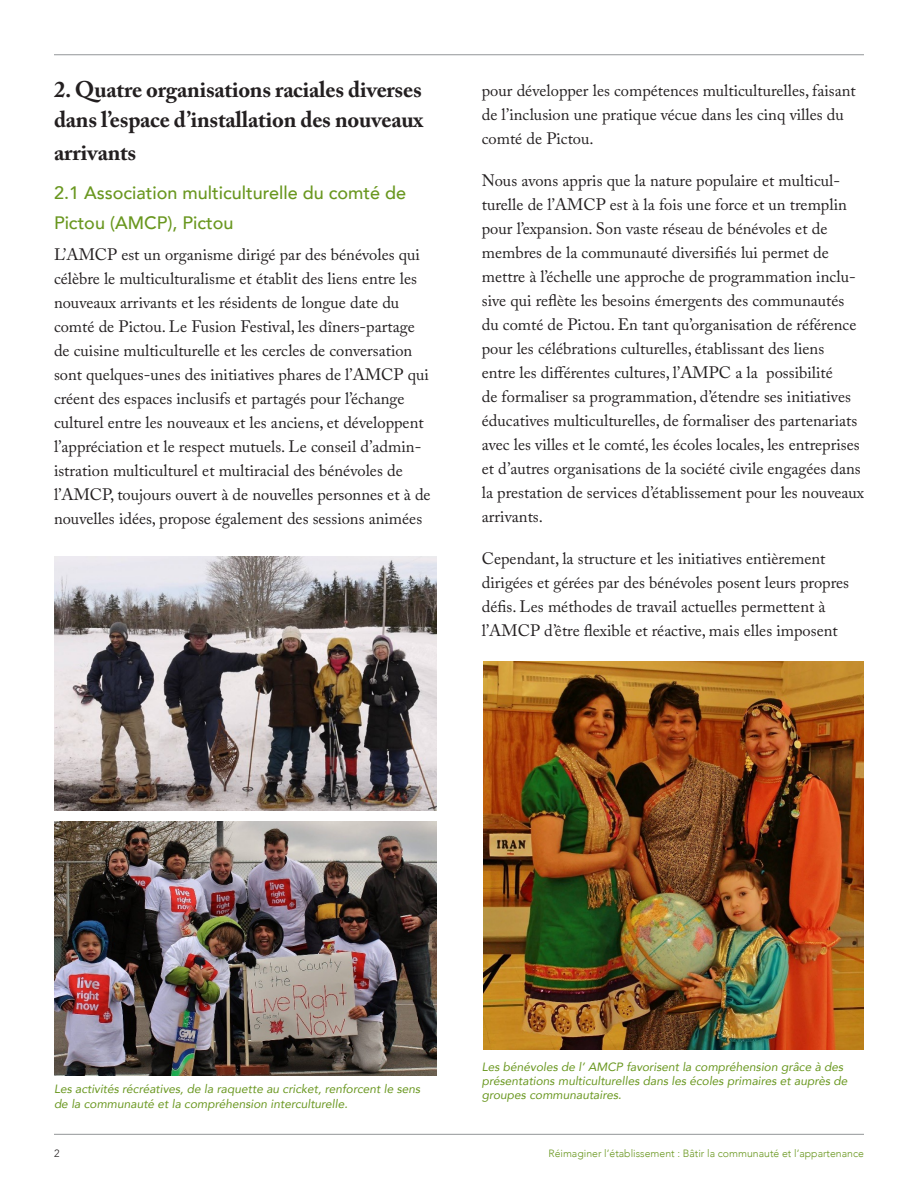
<style>
.page{position:relative;width:918px;height:1188px;background:#fff}
.page>*{position:absolute;margin:0;border:0;box-sizing:border-box;transform-origin:0 0}
.t1{font:700 22.5px/30px "Adobe Caslon Pro";letter-spacing:-.01em;color:#231f20}
.t2{font:500 18px/30px "Avenir";color:#69971f}
.t3{font:16.5px/24px "Adobe Caslon Pro";color:#231f20}
.t4{font:italic 12px/14.4px "Avenir";color:#69971f}
.t5{font:300 10.5px "Avenir";color:#69971f}
.t6{font:300 10.5px "Avenir";color:#231f20}
</style>
<div class="page">
<img style="left:54px;top:556px;width:382px;height:254px">
<img style="left:54px;top:822px;width:382px;height:253px">
<hr style="left:54px;top:54px;width:810px;height:1px;background:#939598">
<hr style="left:54px;top:1134px;width:810px;height:1px;background:#939598">
<img style="left:483px;top:662px;width:381px;height:388px">
<p class="t1" style="left:54px;top:74px;width:371px">2. Quatre organisations raciales diverses dans l’espace d’installation des nouveaux</p>
<p class="t1" style="left:54px;top:137px;width:84px">arrivants</p>
<p class="t2" style="left:54px;top:176px;width:354px">2.1 Association multiculturelle du comté de<br>Pictou (AMCP), Pictou</p>
<p class="t3" style="left:54px;top:242px;width:378px">L’AMCP est un organisme dirigé par des bénévoles qui célèbre le multiculturalisme et établit des liens entre les nouveaux arrivants et les résidents de longue date du comté de Pictou. Le Fusion Festival, les dîners-partage de cuisine multiculturelle et les cercles de conversation sont quelques-unes des initiatives phares de l’AMCP qui créent des espaces inclusifs et partagés pour l’échange culturel entre les nouveaux et les anciens, et développent l’appréciation et le respect mutuels. Le conseil d’admin&shy;istration multiculturel et multiracial des bénévoles de l’AMCP, toujours ouvert à de nouvelles personnes et à de nouvelles idées, propose également des sessions animées</p>
<p class="t3" style="left:482px;top:78px;width:375px">pour développer les compétences multiculturelles, faisant de l’inclusion une pratique vécue dans les cinq villes du comté de Pictou.</p>
<p class="t3" style="left:482px;top:168px;width:384px">Nous avons appris que la nature populaire et multicul&shy;turelle de l’AMCP est à la fois une force et un tremplin pour l’expansion. Son vaste réseau de bénévoles et de membres de la communauté diversifiés lui permet de mettre à l’échelle une approche de programmation inclu&shy;sive qui reflète les besoins émergents des communautés du comté de Pictou. En tant qu’organisation de référence pour les célébrations culturelles, établissant des liens<br>entre les différentes cultures, l’AMPC a la possibilité<br>de formaliser sa programmation, d’étendre ses initiatives éducatives multiculturelles, de formaliser des partenariats avec les villes et le comté, les écoles locales, les entreprises et d’autres organisations de la société civile engagées dans la prestation de services d’établissement pour les nouveaux arrivants.</p>
<p class="t3" style="left:482px;top:546px;width:369px">Cependant, la structure et les initiatives entièrement dirigées et gérées par des bénévoles posent leurs propres défis. Les méthodes de travail actuelles permettent à l’AMCP d’être flexible et réactive, mais elles imposent</p>
<p class="t4" style="left:54px;top:1082px;width:368px">Les activités récréatives, de la raquette au cricket, renforcent le sens de la communauté et la compréhension interculturelle.</p>
<p class="t6" style="left:54px;top:1148px;width:7px">2</p>
<p class="t4" style="left:482px;top:1059px;width:367px">Les bénévoles de l’ AMCP favorisent la compréhension grâce à des présentations multiculturelles dans les écoles primaires et auprès de groupes communautaires.</p>
<p class="t5" style="left:548px;top:1148px;width:317px">Réimaginer l’établissement : Bâtir la communauté et l’appartenance</p>
</div>
